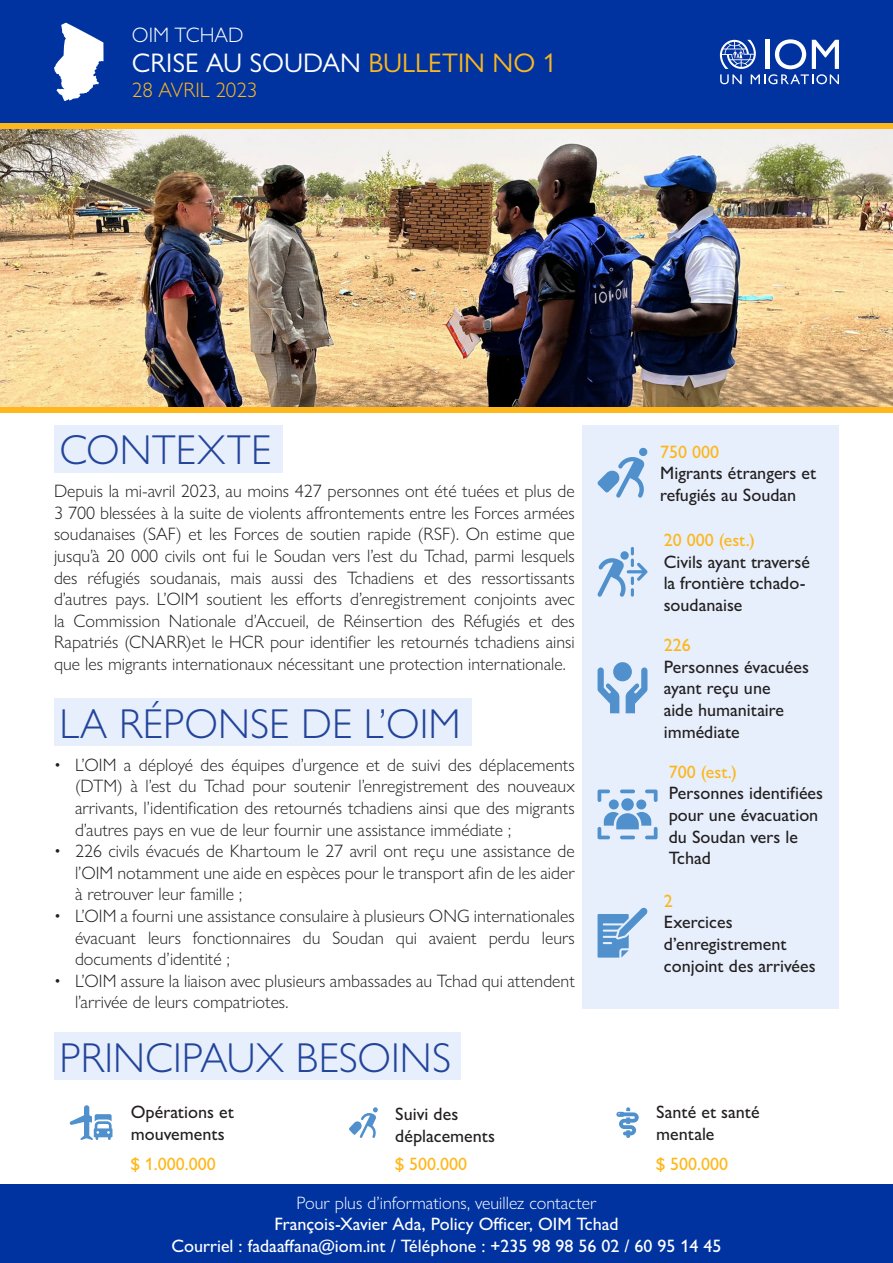
<style>
.page{position:relative;width:893px;height:1263px;background:#fff}
.page>*{position:absolute;margin:0;border:0;box-sizing:border-box;transform-origin:0 0}
.t1{font:300 42px "Gill Sans Nova";color:#23449b}
.t2{font:27px "Gill Sans Nova";color:#fff}
.t3{font:300 21px "Gill Sans Nova";color:#ffb81c}
.t4{font:300 21px "Gill Sans Nova";color:#fff}
.t5{font:300 18px/21.6px "Gill Sans Nova";color:#231f20;text-align:justify}
.t6{font:500 18px/21.6px "Gill Sans Nova";color:#231f20}
.t7{font:500 18px "Gill Sans Nova";color:#fff}
.t8{font:300 18px "Gill Sans Nova";color:#fff}
.t9{font:500 18px "Gill Sans Nova";color:#fcb61d}
.t10{font:500 18px "Gill Sans Nova";color:#ffb81c}
.s1{color:#fcb61d}
</style>
<div class="page">
<div style="left:582px;top:425px;width:257px;height:583px;background:#e6effb"></div>
<svg style="left:70px;top:1105px;width:42px;height:35px"></svg>
<div style="left:0;top:0;width:893px;height:124px;background:#0033a0"></div>
<img style="left:0;top:129px;width:893px;height:278px">
<div style="left:0;top:124px;width:893px;height:5px;background:#ffb81c"></div>
<div style="left:0;top:407px;width:893px;height:5px;background:#ffb81c"></div>
<div style="left:54px;top:425px;width:228px;height:48px;background:#e6effb"></div>
<div style="left:54px;top:698px;width:417px;height:48px;background:#e6effb"></div>
<svg style="left:54px;top:23px;width:49px;height:78px"></svg>
<div style="left:54px;top:1033px;width:407px;height:47px;background:#e6effb"></div>
<svg style="left:349px;top:1107px;width:29px;height:31px"></svg>
<svg style="left:616px;top:1107px;width:23px;height:31px"></svg>
<svg style="left:597px;top:447px;width:51px;height:51px"></svg>
<svg style="left:597px;top:547px;width:50px;height:50px"></svg>
<svg style="left:626px;top:667px;width:21px;height:46px"></svg>
<svg style="left:597px;top:667px;width:22px;height:46px"></svg>
<div style="left:613px;top:662px;width:19px;height:19px;background:#5090cc;border-radius:50%"></div>
<div style="left:621px;top:798px;width:13px;height:13px;background:#5090cc;border-radius:50%"></div>
<div style="left:609px;top:799px;width:10px;height:10px;background:#5090cc;border-radius:50%"></div>
<div style="left:636px;top:799px;width:10px;height:10px;background:#5090cc;border-radius:50%"></div>
<svg style="left:620px;top:789px;width:15px;height:4px"></svg>
<svg style="left:597px;top:789px;width:13px;height:13px"></svg>
<svg style="left:645px;top:789px;width:13px;height:13px"></svg>
<svg style="left:597px;top:812px;width:61px;height:27px"></svg>
<svg style="left:597px;top:908px;width:51px;height:49px"></svg>
<svg style="left:720px;top:39px;width:119px;height:45px"></svg>
<div style="left:0;top:1184px;width:893px;height:79px;background:#0033a0"></div>
<p class="t4" style="left:132px;top:22px;width:113px">OIM TCHAD</p>
<p class="t2" style="left:132px;top:47px;width:426px">CRISE AU SOUDAN <span class="s1">BULLETIN NO 1</span></p>
<p class="t3" style="left:132px;top:77px;width:127px">28 AVRIL 2023</p>
<p class="t1" style="left:59px;top:424px;width:213px">CONTEXTE</p>
<p class="t5" style="left:54px;top:480px;width:522px">Depuis la mi-avril 2023, au moins 427 personnes ont été tuées et plus de 3 700 blessées à la suite de violents affrontements entre les Forces armées soudanaises (SAF) et les Forces de soutien rapide (RSF). On estime que jusqu’à 20 000 civils ont fui le Soudan vers l’est du Tchad, parmi lesquels des réfugiés soudanais, mais aussi des Tchadiens et des ressortissants d’autres pays. L’OIM soutient les efforts d’enregistrement conjoints avec la Commission Nationale d’Accueil, de Réinsertion des Réfugiés et des Rapatriés (CNARR)et le HCR pour identifier les retournés tchadiens ainsi que les migrants internationaux nécessitant une protection internationale.</p>
<p class="t1" style="left:59px;top:698px;width:403px">LA RÉPONSE DE L’OIM</p>
<p class="t9" style="left:660px;top:441px;width:61px">750 000</p>
<p class="t6" style="left:660px;top:462px;width:158px">Migrants étrangers et refugiés au Soudan</p>
<p class="t9" style="left:664px;top:529px;width:93px">20 000 (est.)</p>
<p class="t6" style="left:664px;top:550px;width:148px">Civils ayant traversé la frontière tchado&shy;soudanaise</p>
<p class="t9" style="left:664px;top:634px;width:28px">226</p>
<p class="t6" style="left:664px;top:656px;width:147px">Personnes évacuées ayant reçu une<br>aide humanitaire immédiate</p>
<p class="t9" style="left:669px;top:761px;width:70px">700 (est.)</p>
<p class="t6" style="left:669px;top:782px;width:156px">Personnes identifiées pour une évacuation du Soudan vers le<br>Tchad</p>
<p class="t9" style="left:664px;top:890px;width:10px">2</p>
<p class="t6" style="left:664px;top:911px;width:153px">Exercices d’enregistrement conjoint des arrivées</p>
<p class="t5" style="left:75px;top:754px;width:501px;text-indent:-21px">• L’OIM a déployé des équipes d’urgence et de suivi des déplacements (DTM) à l’est du Tchad pour soutenir l’enregistrement des nouveaux arrivants, l’identification des retournés tchadiens ainsi que des migrants d’autres pays en vue de leur fournir une assistance immédiate ;</p>
<p class="t5" style="left:75px;top:840px;width:501px;text-indent:-21px">• 226 civils évacués de Khartoum le 27 avril ont reçu une assistance de l’OIM notamment une aide en espèces pour le transport afin de les aider à retrouver leur famille ;</p>
<p class="t5" style="left:75px;top:905px;width:501px;text-indent:-21px">• L’OIM a fourni une assistance consulaire à plusieurs ONG internationales évacuant leurs fonctionnaires du Soudan qui avaient perdu leurs documents d’identité ;</p>
<p class="t5" style="left:75px;top:970px;width:501px;text-indent:-21px">• L’OIM assure la liaison avec plusieurs ambassades au Tchad qui attendent l’arrivée de leurs compatriotes.</p>
<p class="t1" style="left:59px;top:1032px;width:393px">PRINCIPAUX BESOINS</p>
<p class="t6" style="left:131px;top:1101px;width:105px">Opérations et</p>
<p class="t6" style="left:131px;top:1123px;width:95px">mouvements</p>
<p class="t6" style="left:395px;top:1103px;width:101px">Suivi des déplacements</p>
<p class="t6" style="left:656px;top:1101px;width:105px">Santé et santé mentale</p>
<p class="t10" style="left:131px;top:1152px;width:86px">$ 1.000.000</p>
<p class="t10" style="left:395px;top:1152px;width:73px">$ 500.000</p>
<p class="t10" style="left:656px;top:1152px;width:73px">$ 500.000</p>
<p class="t8" style="left:296px;top:1192px;width:301px">Pour plus d’informations, veuillez contacter</p>
<p class="t7" style="left:274px;top:1213px;width:346px">François-Xavier Ada, Policy Officer, OIM Tchad</p>
<p class="t7" style="left:171px;top:1235px;width:551px">Courriel : fadaaffana@iom.int / Téléphone : +235 98 98 56 02 / 60 95 14 45</p>
</div>
